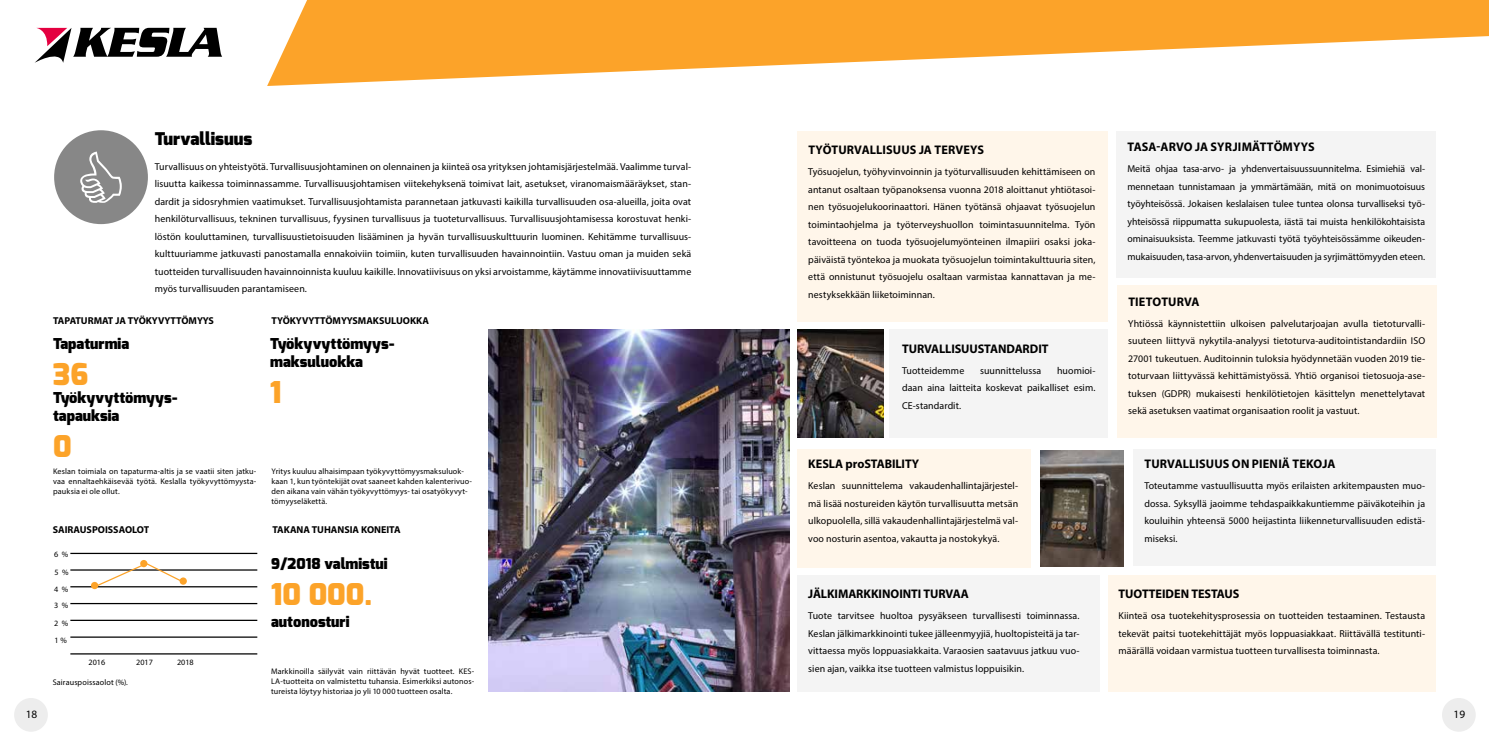
<style>
.page{position:relative;width:1489px;height:745px;background:#fff}
.page>*{position:absolute;margin:0;border:0;box-sizing:border-box;transform-origin:0 0}
.t1{font:900 30px "Exo";color:#fca329}
.t2{font:900 17.5px "Exo";color:#000}
.t3{font:900 15px/18px "Exo";color:#000}
.t4{font:700 12.5px "Myriad Pro";color:#000}
.t5{font:11.25px "Myriad Pro";color:#000}
.t6{font:10px/17.5px "Myriad Pro";letter-spacing:.005em;color:#000;text-align:justify}
.t7{font:700 10px "Myriad Pro";color:#000}
.t8{font:8.12px/10px "Myriad Pro";letter-spacing:.015em;color:#000;text-align:justify}
</style>
<div class="page">
<div style="left:14px;top:697px;width:34px;height:34px;background:#ededed;border-radius:50%"></div>
<div style="left:1441px;top:697px;width:34px;height:34px;background:#ededed;border-radius:50%"></div>
<div style="left:797px;top:131px;width:310px;height:191px;background:#fff6ea"></div>
<svg style="left:267px;top:0;width:1221px;height:86px;fill:#fca329"></svg>
<div style="left:797px;top:575px;width:302px;height:116px;background:#f4f4f4"></div>
<div style="left:1107px;top:575px;width:328px;height:116px;background:#fff6ea"></div>
<div style="left:1133px;top:448px;width:302px;height:116px;background:#f4f4f4"></div>
<div style="left:797px;top:448px;width:233px;height:119px;background:#fff6ea"></div>
<img style="left:1040px;top:450px;width:83px;height:116px">
<div style="left:889px;top:329px;width:218px;height:108px;background:#f4f4f4"></div>
<img style="left:797px;top:329px;width:86px;height:108px">
<svg style="left:35px;top:28px;width:187px;height:35px"></svg>
<hr style="left:70px;top:652px;width:187px;height:2px;background:#000">
<div style="left:54px;top:130px;width:94px;height:94px;background:#878787;border-radius:50%"></div>
<svg style="left:80px;top:151px;width:42px;height:52px"></svg>
<hr style="left:70px;top:636px;width:187px;height:1px;background:#000">
<hr style="left:70px;top:619px;width:187px;height:1px;background:#000">
<hr style="left:70px;top:602px;width:187px;height:1px;background:#000">
<hr style="left:70px;top:585px;width:187px;height:2px;background:#000">
<hr style="left:70px;top:569px;width:187px;height:1px;background:#000">
<svg style="left:93px;top:562px;width:92px;height:26px"></svg>
<hr style="left:70px;top:552px;width:187px;height:1px;background:#000">
<div style="left:140px;top:559px;width:7px;height:8px;background:#fca329;border-radius:50%"></div>
<div style="left:180px;top:577px;width:7px;height:7px;background:#fca329;border-radius:50%"></div>
<div style="left:1117px;top:285px;width:319px;height:152px;background:#fff6ea"></div>
<div style="left:1116px;top:131px;width:319px;height:146px;background:#f4f4f4"></div>
<img style="left:488px;top:330px;width:301px;height:361px">
<h2 class="t2" style="left:155px;top:128px;width:99px">Turvallisuus</h2>
<p class="t6" style="left:155px;top:157px;width:538px">Turvallisuus on yhteistyötä. Turvallisuusjohtaminen on olennainen ja kiinteä osa yrityksen johtamisjärjestelmää. Vaalimme turval&shy;lisuutta kaikessa toiminnassamme. Turvallisuusjohtamisen viitekehyksenä toimivat lait, asetukset, viranomaismääräykset, stan&shy;dardit ja sidosryhmien vaatimukset. Turvallisuusjohtamista parannetaan jatkuvasti kaikilla turvallisuuden osa-alueilla, joita ovat henkilöturvallisuus, tekninen turvallisuus, fyysinen turvallisuus ja tuoteturvallisuus. Turvallisuusjohtamisessa korostuvat henki&shy;löstön kouluttaminen, turvallisuustietoisuuden lisääminen ja hyvän turvallisuuskulttuurin luominen. Kehitämme turvallisuus&shy;kulttuuriamme jatkuvasti panostamalla ennakoiviin toimiin, kuten turvallisuuden havainnointiin. Vastuu oman ja muiden sekä tuotteiden turvallisuuden havainnoinnista kuuluu kaikille. Innovatiivisuus on yksi arvoistamme, käytämme innovatiivisuuttamme myös turvallisuuden parantamiseen.</p>
<p class="t7" style="left:53px;top:314px;width:162px">TAPATURMAT JA TYÖKYVYTTÖMYYS</p>
<p class="t7" style="left:271px;top:314px;width:159px">TYÖKYVYTTÖMYYSMAKSULUOKKA</p>
<h3 class="t3" style="left:53px;top:334px;width:77px">Tapaturmia</h3>
<h1 class="t1" style="left:53px;top:355px;width:37px">36</h1>
<h3 class="t3" style="left:53px;top:388px;width:126px">Työkyvyttömyys&shy;tapauksia</h3>
<h1 class="t1" style="left:53px;top:427px;width:20px">0</h1>
<p class="t8" style="left:53px;top:465px;width:205px">Keslan toimiala on tapaturma-altis ja se vaatii siten jatku&shy;vaa ennaltaehkäisevää työtä. Keslalla työkyvyttömyysta&shy;pauksia ei ole ollut.</p>
<p class="t7" style="left:53px;top:523px;width:98px">SAIRAUSPOISSAOLOT</p>
<p class="t8" style="left:54px;top:549px;width:16px">6 %</p>
<p class="t8" style="left:55px;top:567px;width:16px">5 %</p>
<p class="t8" style="left:54px;top:584px;width:16px">4 %</p>
<p class="t8" style="left:54px;top:600px;width:16px">3 %</p>
<p class="t8" style="left:54px;top:617px;width:16px">2 %</p>
<p class="t8" style="left:55px;top:634px;width:14px">1 %</p>
<p class="t8" style="left:89px;top:657px;width:18px">2016</p>
<p class="t8" style="left:136px;top:657px;width:18px">2017</p>
<p class="t8" style="left:177px;top:657px;width:18px">2018</p>
<p class="t8" style="left:53px;top:676px;width:77px">Sairauspoissaolot (%).</p>
<h3 class="t3" style="left:270px;top:334px;width:126px">Työkyvyttömyys&shy;maksuluokka</h3>
<h1 class="t1" style="left:270px;top:373px;width:13px">1</h1>
<p class="t8" style="left:271px;top:465px;width:202px;text-align:left">Yritys kuuluu alhaisimpaan työkyvyttömyysmaksuluok&shy;kaan 1, kun työntekijät ovat saaneet kahden kalenterivuo&shy;den aikana vain vähän työkyvyttömyys- tai osatyökyvyt&shy;tömyyseläkettä.</p>
<p class="t7" style="left:272px;top:523px;width:130px">TAKANA TUHANSIA KONEITA</p>
<h3 class="t3" style="left:271px;top:554px;width:118px">9/2018 valmistui</h3>
<h1 class="t1" style="left:271px;top:575px;width:103px">10 000.</h1>
<h3 class="t3" style="left:271px;top:612px;width:80px">autonosturi</h3>
<p class="t8" style="left:271px;top:666px;width:205px">Markkinoilla säilyvät vain riittävän hyvät tuotteet. KES-LA-tuotteita on valmistettu tuhansia. Esimerkiksi autonos&shy;tureista löytyy historiaa jo yli 10 000 tuotteen osalta.</p>
<p class="t4" style="left:808px;top:142px;width:177px">TYÖTURVALLISUUS JA TERVEYS</p>
<p class="t6" style="left:808px;top:163px;width:289px">Työsuojelun, työhyvinvoinnin ja työturvallisuuden kehittämiseen on antanut osaltaan työpanoksensa vuonna 2018 aloittanut yhtiötasoi&shy;nen työsuojelukoorinaattori. Hänen työtänsä ohjaavat työsuojelun toimintaohjelma ja työterveyshuollon toimintasuunnitelma. Työn tavoitteena on tuoda työsuojelumyönteinen ilmapiiri osaksi joka&shy;päiväistä työntekoa ja muokata työsuojelun toimintakulttuuria siten, että onnistunut työsuojelu osaltaan varmistaa kannattavan ja me&shy;nestyksekkään liiketoiminnan.</p>
<p class="t4" style="left:902px;top:340px;width:148px">TURVALLISUUSTANDARDIT</p>
<p class="t6" style="left:902px;top:361px;width:64px">Tuotteidemme</p>
<p class="t6" style="left:980px;top:361px;width:63px">suunnittelussa</p>
<p class="t6" style="left:902px;top:361px;width:195px;text-indent:155px">huomioi&shy;daan aina laitteita koskevat paikalliset esim.<br>CE-standardit.</p>
<p class="t4" style="left:808px;top:455px;width:112px">KESLA proSTABILITY</p>
<p class="t6" style="left:808px;top:477px;width:211px">Keslan suunnittelema vakaudenhallintajärjestel&shy;mä lisää nostureiden käytön turvallisuutta metsän ulkopuolella, sillä vakaudenhallintajärjestelmä val&shy;voo nosturin asentoa, vakautta ja nostokykyä.</p>
<p class="t4" style="left:808px;top:585px;width:162px">JÄLKIMARKKINOINTI TURVAA</p>
<p class="t6" style="left:808px;top:606px;width:273px">Tuote tarvitsee huoltoa pysyäkseen turvallisesti toiminnassa.<br>Keslan jälkimarkkinointi tukee jälleenmyyjiä, huoltopisteitä ja tar&shy;vittaessa myös loppuasiakkaita. Varaosien saatavuus jatkuu vuo&shy;sien ajan, vaikka itse tuotteen valmistus loppuisikin.</p>
<p class="t4" style="left:1127px;top:139px;width:189px">TASA-ARVO JA SYRJIMÄTTÖMYYS</p>
<p class="t6" style="left:1127px;top:160px;width:299px">Meitä ohjaa tasa-arvo- ja yhdenvertaisuussuunnitelma. Esimiehiä val&shy;mennetaan tunnistamaan ja ymmärtämään, mitä on monimuotoisuus työyhteisössä. Jokaisen keslalaisen tulee tuntea olonsa turvalliseksi työ&shy;yhteisössä riippumatta sukupuolesta, iästä tai muista henkilökohtaisista ominaisuuksista. Teemme jatkuvasti työtä työyhteisössämme oikeuden&shy;mukaisuuden, tasa-arvon, yhdenvertaisuuden ja syrjimättömyyden eteen.</p>
<p class="t4" style="left:1128px;top:293px;width:73px">TIETOTURVA</p>
<p class="t6" style="left:1128px;top:314px;width:298px">Yhtiössä käynnistettiin ulkoisen palvelutarjoajan avulla tietoturvalli&shy;suuteen liittyvä nykytila-analyysi tietoturva-auditointistandardiin ISO 27001 tukeutuen. Auditoinnin tuloksia hyödynnetään vuoden 2019 tie&shy;toturvaan liittyvässä kehittämistyössä. Yhtiö organisoi tietosuoja-ase&shy;tuksen (GDPR) mukaisesti henkilötietojen käsittelyn menettelytavat sekä asetuksen vaatimat organisaation roolit ja vastuut.</p>
<p class="t4" style="left:1144px;top:455px;width:192px">TURVALLISUUS ON PIENIÄ TEKOJA</p>
<p class="t6" style="left:1144px;top:477px;width:282px">Toteutamme vastuullisuutta myös erilaisten arkitempausten muo&shy;dossa. Syksyllä jaoimme tehdaspaikkakuntiemme päiväkoteihin ja kouluihin yhteensä 5000 heijastinta liikenneturvallisuuden edistä&shy;miseksi.</p>
<p class="t4" style="left:1118px;top:585px;width:122px">TUOTTEIDEN TESTAUS</p>
<p class="t6" style="left:1118px;top:606px;width:308px">Kiinteä osa tuotekehitysprosessia on tuotteiden testaaminen. Testausta tekevät paitsi tuotekehittäjät myös loppuasiakkaat. Riittävällä testitunti&shy;määrällä voidaan varmistua tuotteen turvallisesta toiminnasta.</p>
<p class="t5" style="left:26px;top:706px;width:13px">18</p>
<p class="t5" style="left:1453px;top:706px;width:13px">19</p>
</div>
